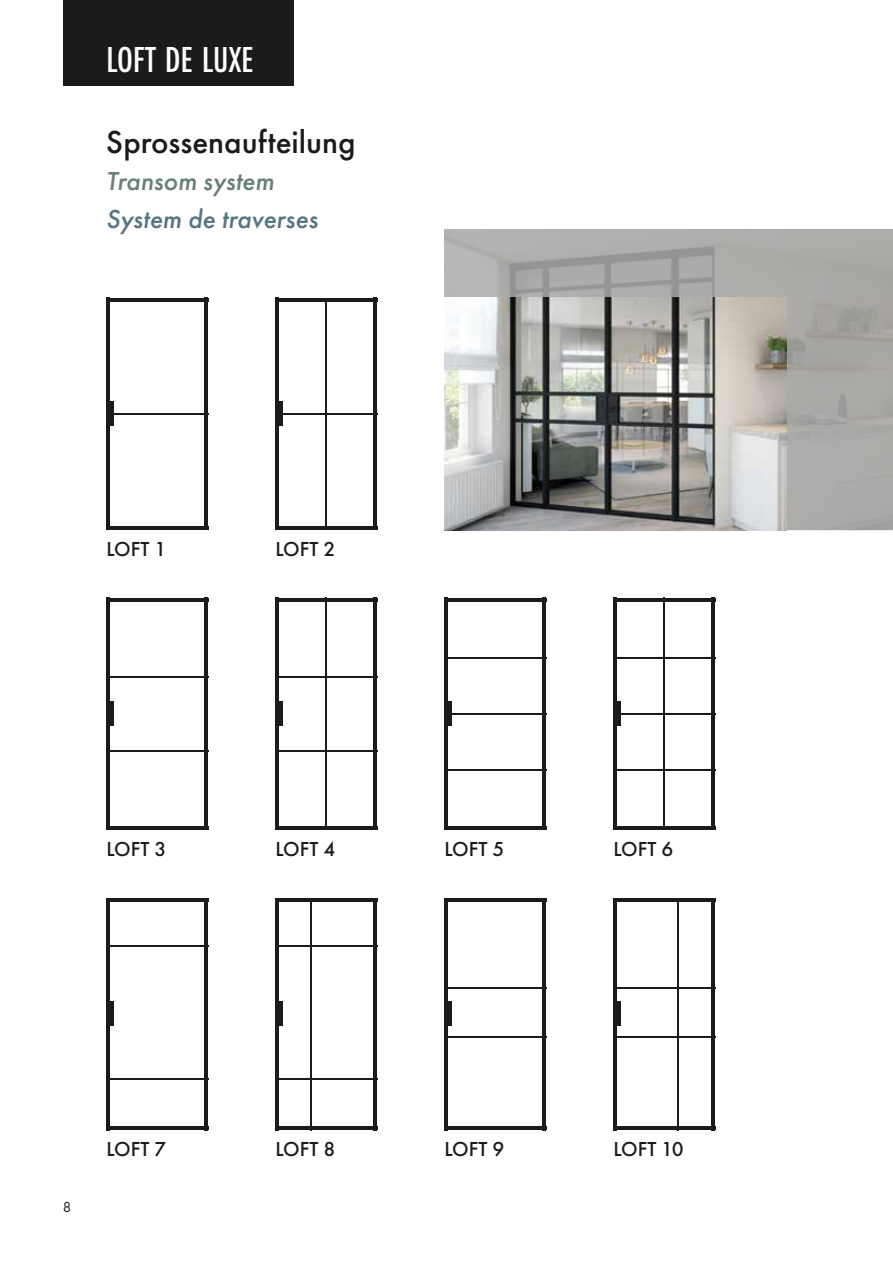
<style>
.page{position:relative;width:893px;height:1263px;background:#fff}
.page>*{position:absolute;margin:0;border:0;box-sizing:border-box;transform-origin:0 0}
.t1{font:500 37.5px "Futura PT Cond";letter-spacing:.01em;color:#fff}
.t2{font:500 33px "Futura PT";color:#1b1b1a}
.t3{font:italic 500 27px "Futura PT";color:#567483}
.t4{font:italic 500 27px "Futura PT";color:#687e79}
.t5{font:500 21px "Futura PT";letter-spacing:-.005em;color:#1b1b1a}
.t6{font:15px "Futura PT";color:#1b1b1a}
</style>
<div class="page">
<img style="left:444px;top:230px;width:449px;height:300px">
<hr style="left:106px;top:898px;width:4px;height:232px;background:#1b1b1a">
<hr style="left:204px;top:898px;width:4px;height:232px;background:#1b1b1a">
<hr style="left:106px;top:898px;width:102px;height:4px;background:#1b1b1a">
<hr style="left:106px;top:1126px;width:102px;height:4px;background:#1b1b1a">
<hr style="left:106px;top:945px;width:102px;height:2px;background:#1b1b1a">
<hr style="left:106px;top:1078px;width:102px;height:2px;background:#1b1b1a">
<div style="left:106px;top:1002px;width:7px;height:24px;background:#1b1b1a"></div>
<hr style="left:275px;top:898px;width:4px;height:232px;background:#1b1b1a">
<hr style="left:373px;top:898px;width:4px;height:232px;background:#1b1b1a">
<hr style="left:275px;top:898px;width:102px;height:4px;background:#1b1b1a">
<hr style="left:275px;top:1126px;width:102px;height:4px;background:#1b1b1a">
<hr style="left:275px;top:945px;width:102px;height:2px;background:#1b1b1a">
<hr style="left:275px;top:1078px;width:102px;height:2px;background:#1b1b1a">
<div style="left:275px;top:1002px;width:7px;height:24px;background:#1b1b1a"></div>
<hr style="left:310px;top:898px;width:2px;height:232px;background:#1b1b1a">
<hr style="left:444px;top:898px;width:4px;height:232px;background:#1b1b1a">
<hr style="left:542px;top:898px;width:4px;height:232px;background:#1b1b1a">
<hr style="left:444px;top:898px;width:102px;height:4px;background:#1b1b1a">
<hr style="left:444px;top:1126px;width:102px;height:4px;background:#1b1b1a">
<hr style="left:444px;top:987px;width:102px;height:2px;background:#1b1b1a">
<hr style="left:444px;top:1036px;width:102px;height:2px;background:#1b1b1a">
<div style="left:444px;top:1002px;width:7px;height:24px;background:#1b1b1a"></div>
<hr style="left:613px;top:598px;width:4px;height:232px;background:#1b1b1a">
<hr style="left:711px;top:598px;width:4px;height:232px;background:#1b1b1a">
<hr style="left:613px;top:598px;width:102px;height:4px;background:#1b1b1a">
<hr style="left:613px;top:826px;width:102px;height:4px;background:#1b1b1a">
<hr style="left:613px;top:713px;width:102px;height:2px;background:#1b1b1a">
<div style="left:613px;top:702px;width:7px;height:24px;background:#1b1b1a"></div>
<hr style="left:613px;top:769px;width:102px;height:2px;background:#1b1b1a">
<hr style="left:613px;top:657px;width:102px;height:2px;background:#1b1b1a">
<hr style="left:663px;top:598px;width:2px;height:232px;background:#1b1b1a">
<hr style="left:444px;top:598px;width:4px;height:232px;background:#1b1b1a">
<hr style="left:542px;top:598px;width:4px;height:232px;background:#1b1b1a">
<hr style="left:444px;top:598px;width:102px;height:4px;background:#1b1b1a">
<hr style="left:444px;top:826px;width:102px;height:4px;background:#1b1b1a">
<hr style="left:444px;top:713px;width:102px;height:2px;background:#1b1b1a">
<div style="left:444px;top:702px;width:7px;height:24px;background:#1b1b1a"></div>
<hr style="left:444px;top:769px;width:102px;height:2px;background:#1b1b1a">
<hr style="left:444px;top:657px;width:102px;height:2px;background:#1b1b1a">
<hr style="left:275px;top:598px;width:4px;height:232px;background:#1b1b1a">
<hr style="left:373px;top:598px;width:4px;height:232px;background:#1b1b1a">
<hr style="left:275px;top:598px;width:102px;height:4px;background:#1b1b1a">
<hr style="left:275px;top:826px;width:102px;height:4px;background:#1b1b1a">
<hr style="left:275px;top:676px;width:102px;height:2px;background:#1b1b1a">
<hr style="left:275px;top:750px;width:102px;height:2px;background:#1b1b1a">
<div style="left:275px;top:702px;width:7px;height:24px;background:#1b1b1a"></div>
<hr style="left:325px;top:598px;width:2px;height:232px;background:#1b1b1a">
<hr style="left:106px;top:298px;width:4px;height:232px;background:#1b1b1a">
<hr style="left:204px;top:298px;width:4px;height:232px;background:#1b1b1a">
<hr style="left:106px;top:298px;width:102px;height:4px;background:#1b1b1a">
<hr style="left:106px;top:526px;width:102px;height:4px;background:#1b1b1a">
<hr style="left:106px;top:413px;width:102px;height:2px;background:#1b1b1a">
<div style="left:106px;top:401px;width:7px;height:25px;background:#1b1b1a"></div>
<div style="left:64px;top:0;width:230px;height:85px;background:#1b1b1a"></div>
<hr style="left:613px;top:898px;width:4px;height:232px;background:#1b1b1a">
<hr style="left:711px;top:898px;width:4px;height:232px;background:#1b1b1a">
<hr style="left:613px;top:898px;width:102px;height:4px;background:#1b1b1a">
<hr style="left:613px;top:1126px;width:102px;height:4px;background:#1b1b1a">
<hr style="left:613px;top:987px;width:102px;height:2px;background:#1b1b1a">
<hr style="left:613px;top:1036px;width:102px;height:2px;background:#1b1b1a">
<div style="left:613px;top:1002px;width:7px;height:24px;background:#1b1b1a"></div>
<hr style="left:677px;top:898px;width:2px;height:232px;background:#1b1b1a">
<hr style="left:106px;top:598px;width:4px;height:232px;background:#1b1b1a">
<hr style="left:204px;top:598px;width:4px;height:232px;background:#1b1b1a">
<hr style="left:106px;top:598px;width:102px;height:4px;background:#1b1b1a">
<hr style="left:106px;top:826px;width:102px;height:4px;background:#1b1b1a">
<hr style="left:106px;top:676px;width:102px;height:2px;background:#1b1b1a">
<hr style="left:106px;top:750px;width:102px;height:2px;background:#1b1b1a">
<div style="left:106px;top:702px;width:7px;height:24px;background:#1b1b1a"></div>
<hr style="left:275px;top:298px;width:4px;height:232px;background:#1b1b1a">
<hr style="left:373px;top:298px;width:4px;height:232px;background:#1b1b1a">
<hr style="left:275px;top:298px;width:102px;height:4px;background:#1b1b1a">
<hr style="left:275px;top:526px;width:102px;height:4px;background:#1b1b1a">
<hr style="left:275px;top:413px;width:102px;height:2px;background:#1b1b1a">
<div style="left:275px;top:401px;width:7px;height:25px;background:#1b1b1a"></div>
<hr style="left:325px;top:299px;width:2px;height:230px;background:#1b1b1a">
<img style="left:444px;top:298px;width:343px;height:232px">
<h1 class="t1" style="left:106px;top:38px;width:149px">LOFT DE LUXE</h1>
<h2 class="t2" style="left:106px;top:122px;width:251px">Sprossenaufteilung</h2>
<p class="t4" style="left:106px;top:164px;width:169px">Transom system</p>
<p class="t3" style="left:106px;top:202px;width:213px">System de traverses</p>
<p class="t5" style="left:106px;top:536px;width:61px">LOFT 1</p>
<p class="t5" style="left:275px;top:536px;width:61px">LOFT 2</p>
<p class="t5" style="left:106px;top:836px;width:61px">LOFT 3</p>
<p class="t5" style="left:275px;top:836px;width:61px">LOFT 4</p>
<p class="t5" style="left:444px;top:836px;width:61px">LOFT 5</p>
<p class="t5" style="left:613px;top:836px;width:61px">LOFT 6</p>
<p class="t6" style="left:63px;top:1198px;width:10px">8</p>
<p class="t5" style="left:106px;top:1136px;width:61px">LOFT 7</p>
<p class="t5" style="left:275px;top:1136px;width:61px">LOFT 8</p>
<p class="t5" style="left:444px;top:1136px;width:61px">LOFT 9</p>
<p class="t5" style="left:613px;top:1136px;width:72px">LOFT 10</p>
</div>
